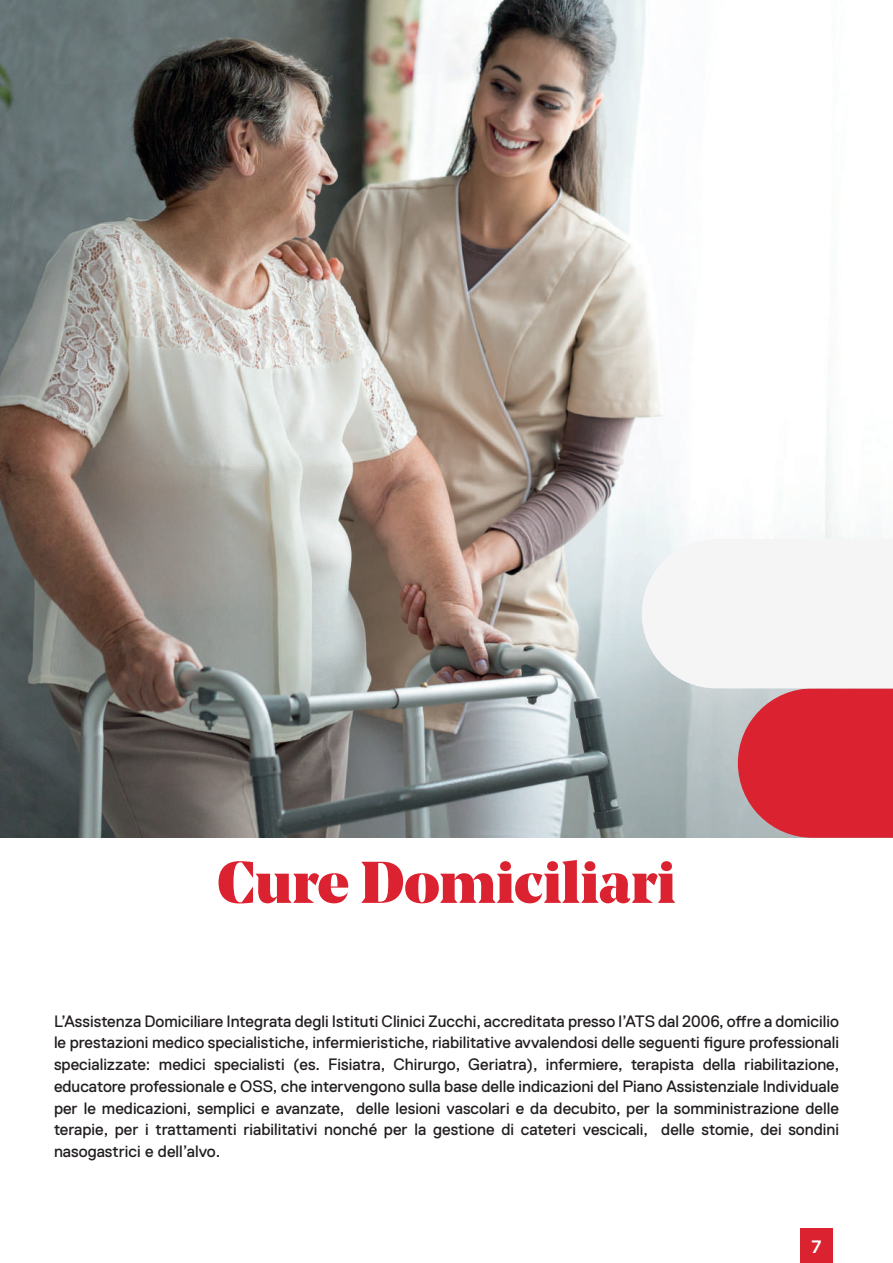
<style>
.page{position:relative;width:893px;height:1263px;background:#fff}
.page>*{position:absolute;margin:0;border:0;box-sizing:border-box;transform-origin:0 0}
.t1{font:900 58.5px "Noe Display";color:#db2230}
.t2{font:700 18px "Sansation";color:#fff}
.t3{font:16.5px/21.8px "Replica";color:#231f20;text-align:justify}
</style>
<div class="page">
<div style="left:800px;top:1229px;width:32px;height:34px;background:#db2230"></div>
<img style="left:0;top:0;width:883px;height:838px">
<svg style="left:642px;top:539px;width:251px;height:299px"></svg>
<h1 class="t1" style="left:217px;top:844px;width:460px">Cure Domiciliari</h1>
<p class="t3" style="left:54px;top:1010px;width:787px">L’Assistenza Domiciliare Integrata degli Istituti Clinici Zucchi, accreditata presso l’ATS dal 2006, offre a domicilio le prestazioni medico specialistiche, infermieristiche, riabilitative avvalendosi delle seguenti figure professionali specializzate: medici specialisti (es. Fisiatra, Chirurgo, Geriatra), infermiere, terapista della riabilitazione, educatore professionale e OSS, che intervengono sulla base delle indicazioni del Piano Assistenziale Individuale per le medicazioni, semplici e avanzate, delle lesioni vascolari e da decubito, per la somministrazione delle terapie, per i trattamenti riabilitativi nonché per la gestione di cateteri vescicali, delle stomie, dei sondini nasogastrici e dell’alvo.</p>
<p class="t2" style="left:811px;top:1237px;width:12px">7</p>
</div>
